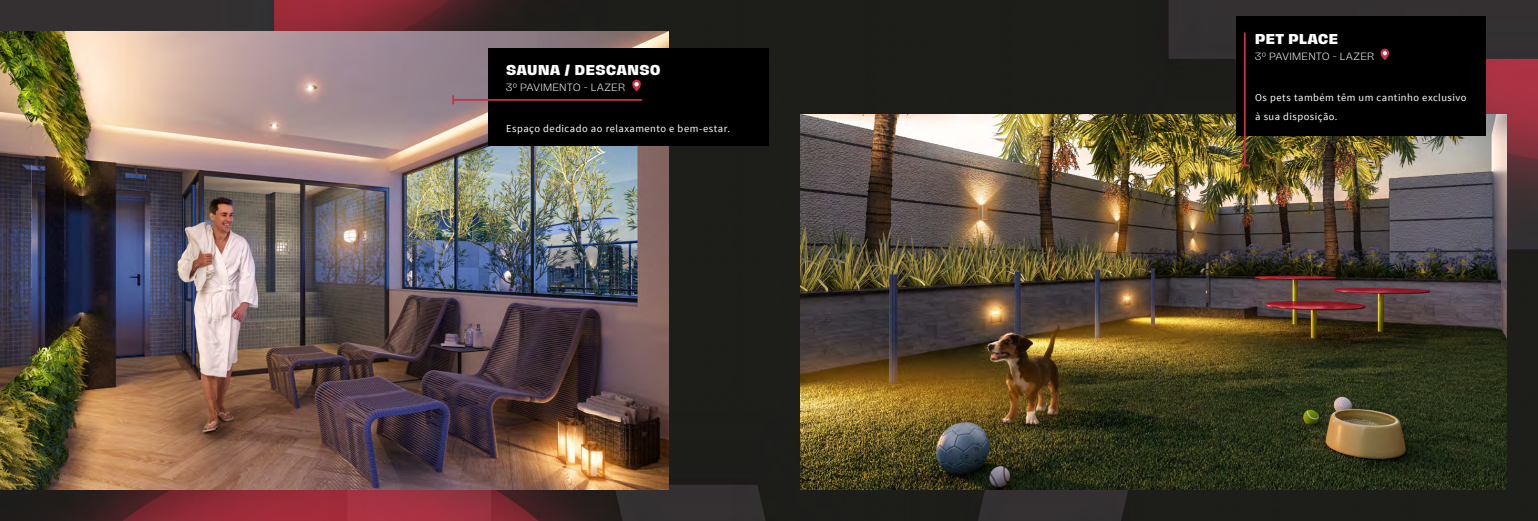
<style>
.page{position:relative;width:1538px;height:521px;background:#fff}
.page>*{position:absolute;margin:0;border:0;box-sizing:border-box;transform-origin:0 0}
.t1{font:800 13.12px "Hagrid";letter-spacing:.04em;color:#fff}
.t2{font:10.5px/19.2px "Source Sans Pro";letter-spacing:.045em;color:#fff}
.t3{font:300 9.62px "Hagrid";letter-spacing:.03em;color:#fff}
</style>
<div class="page">
<img style="left:0;top:0;width:1538px;height:521px">
<img style="left:800px;top:115px;width:706px;height:374px">
<div style="left:1236px;top:17px;width:250px;height:119px;background:#000"></div>
<hr style="left:1244px;top:33px;width:2px;height:132px;background:#cb3045">
<svg style="left:1241px;top:164px;width:8px;height:2px"></svg>
<svg style="left:1380px;top:49px;width:9px;height:11px"></svg>
<img style="left:0;top:32px;width:668px;height:457px">
<div style="left:489px;top:48px;width:280px;height:98px;background:#000"></div>
<hr style="left:453px;top:99px;width:189px;height:2px;background:#cb3045">
<svg style="left:452px;top:96px;width:2px;height:8px"></svg>
<svg style="left:632px;top:80px;width:9px;height:11px"></svg>
<p class="t1" style="left:506px;top:63px;width:156px">SAUNA / DESCANSO</p>
<p class="t3" style="left:506px;top:82px;width:120px">3º PAVIMENTO - LAZER</p>
<p class="t2" style="left:506px;top:119px;width:225px">Espaço dedicado ao relaxamento e bem-estar.</p>
<p class="t1" style="left:1255px;top:32px;width:84px">PET PLACE</p>
<p class="t3" style="left:1255px;top:51px;width:120px">3º PAVIMENTO - LAZER</p>
<p class="t2" style="left:1255px;top:88px;width:213px">Os pets também têm um cantinho exclusivo à sua disposição.</p>
</div>
